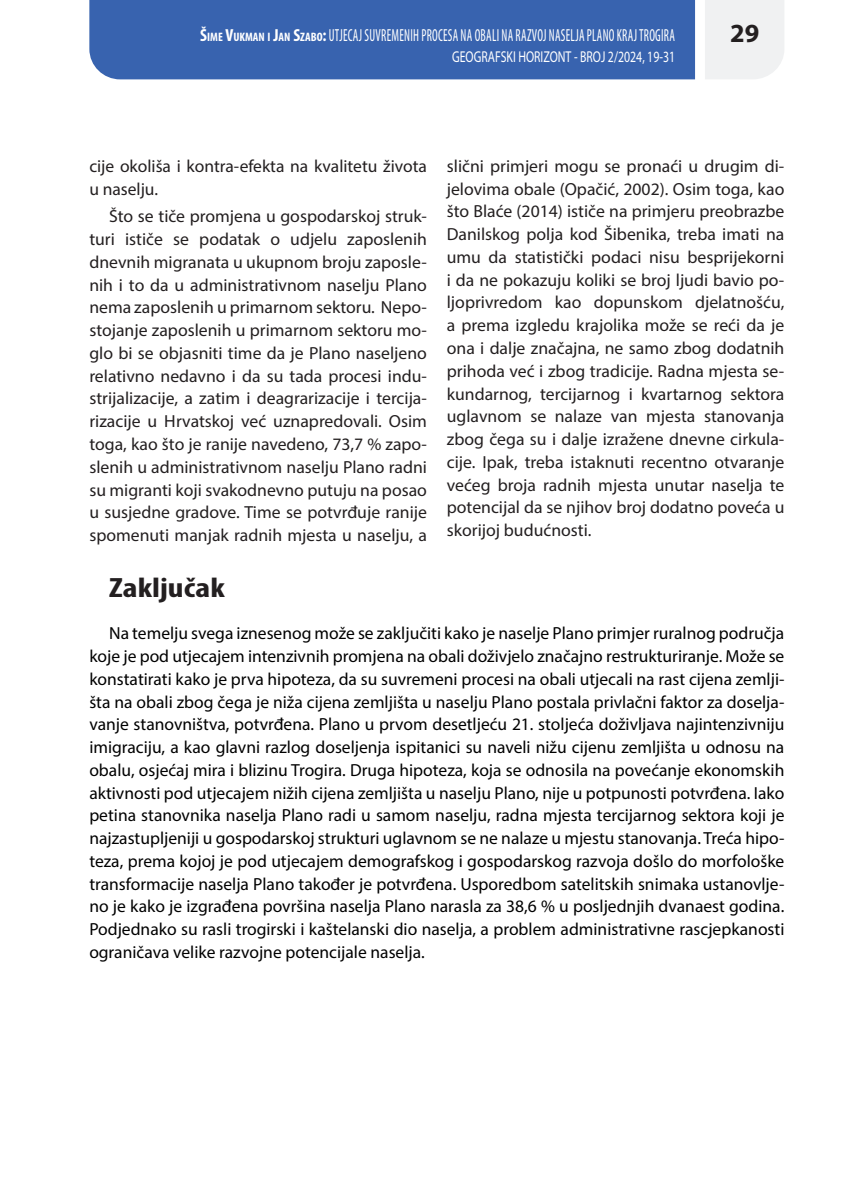
<style>
.page{position:relative;width:844px;height:1191px;background:#fff}
.page>*{position:absolute;margin:0;border:0;box-sizing:border-box;transform-origin:0 0}
.t1{font:700 condensed 28px "Myriad Pro";color:#231f20;scale:1.25 1}
.t2{font:700 26.25px "Myriad Pro";color:#231f20}
.t3{font:17.5px/22.8px "Myriad Pro";color:#231f20;text-align:justify}
.t4{font:17.5px/22.8px "Myriad Pro";color:#000;text-align:justify}
.Letva_lijevo_članak{font:condensed 17.5px "Myriad Pro";letter-spacing:.02em;color:#fff;scale:.73 1}
.Letva_lijevo_članak-2{font:15.75px "Myriad Pro";color:#fff;scale:.75 1}
.s1{font-weight:700}
.s2{font-weight:700;font-size:12.25px}
</style>
<div class="page">
<div style="left:705px;top:0;width:79px;height:79px;background:#f0f1f2"></div>
<div style="left:89px;top:0;width:605px;height:79px;background:#3863af"></div>
<p class="Letva_lijevo_članak" style="left:200px;top:24px;width:651px"><span class="s1">Š</span><span class="s2">IME</span> <span class="s1">V</span><span class="s2">UKMAN I</span> <span class="s1">J</span><span class="s2">AN</span> <span class="s1">S</span><span class="s2">ZABO</span><span class="s1">:</span>UTJECAJ SUVREMENIH PROCESA NA OBALI NA RAZVOJ NASELJA PLANO KRAJ TROGIRA</p>
<p class="Letva_lijevo_članak-2" style="left:452px;top:47px;width:299px">GEOGRAFSKI HORIZONT - BROJ 2/2024, 19-31</p>
<h2 class="t2" style="left:730px;top:16px;width:31px">29</h2>
<p class="t3" style="left:89px;top:154px;width:339px">cije okoliša i kontra-efekta na kvalitetu života u naselju.</p>
<p class="t3" style="left:89px;top:205px;width:339px;text-indent:20px">Što se tiče promjena u gospodarskoj struk&shy;turi ističe se podatak o udjelu zaposlenih dnevnih migranata u ukupnom broju zaposle&shy;nih i to da u administrativnom naselju Plano nema zaposlenih u primarnom sektoru. Nepo&shy;stojanje zaposlenih u primarnom sektoru mo&shy;glo bi se objasniti time da je Plano naseljeno relativno nedavno i da su tada procesi indu&shy;strijalizacije, a zatim i deagrarizacije i tercija&shy;rizacije u Hrvatskoj već uznapredovali. Osim toga, kao što je ranije navedeno, 73,7 % zapo&shy;slenih u administrativnom naselju Plano radni su migranti koji svakodnevno putuju na posao u susjedne gradove. Time se potvrđuje ranije spomenuti manjak radnih mjesta u naselju, a</p>
<p class="t3" style="left:446px;top:154px;width:339px">slični primjeri mogu se pronaći u drugim di&shy;jelovima obale (Opačić, 2002). Osim toga, kao što Blaće (2014) ističe na primjeru preobrazbe Danilskog polja kod Šibenika, treba imati na umu da statistički podaci nisu besprijekorni i da ne pokazuju koliki se broj ljudi bavio po&shy;ljoprivredom kao dopunskom djelatnošću, a prema izgledu krajolika može se reći da je ona i dalje značajna, ne samo zbog dodatnih prihoda već i zbog tradicije. Radna mjesta se&shy;kundarnog, tercijarnog i kvartarnog sektora uglavnom se nalaze van mjesta stanovanja zbog čega su i dalje izražene dnevne cirkula&shy;cije. Ipak, treba istaknuti recentno otvaranje većeg broja radnih mjesta unutar naselja te potencijal da se njihov broj dodatno poveća u skorijoj budućnosti.</p>
<p class="t1" style="left:109px;top:570px;width:94px">Zaključak</p>
<p class="t4" style="left:89px;top:622px;width:696px;text-indent:20px">Na temelju svega iznesenog može se zaključiti kako je naselje Plano primjer ruralnog područja koje je pod utjecajem intenzivnih promjena na obali doživjelo značajno restrukturiranje. Može se konstatirati kako je prva hipoteza, da su suvremeni procesi na obali utjecali na rast cijena zemlji&shy;šta na obali zbog čega je niža cijena zemljišta u naselju Plano postala privlačni faktor za doselja&shy;vanje stanovništva, potvrđena. Plano u prvom desetljeću 21. stoljeća doživljava najintenzivniju imigraciju, a kao glavni razlog doseljenja ispitanici su naveli nižu cijenu zemljišta u odnosu na obalu, osjećaj mira i blizinu Trogira. Druga hipoteza, koja se odnosila na povećanje ekonomskih aktivnosti pod utjecajem nižih cijena zemljišta u naselju Plano, nije u potpunosti potvrđena. Iako petina stanovnika naselja Plano radi u samom naselju, radna mjesta tercijarnog sektora koji je najzastupljeniji u gospodarskoj strukturi uglavnom se ne nalaze u mjestu stanovanja. Treća hipo&shy;teza, prema kojoj je pod utjecajem demografskog i gospodarskog razvoja došlo do morfološke transformacije naselja Plano također je potvrđena. Usporedbom satelitskih snimaka ustanovlje&shy;no je kako je izgrađena površina naselja Plano narasla za 38,6 % u posljednjih dvanaest godina.<br>Podjednako su rasli trogirski i kaštelanski dio naselja, a problem administrativne rascjepkanosti ograničava velike razvojne potencijale naselja.</p>
</div>
